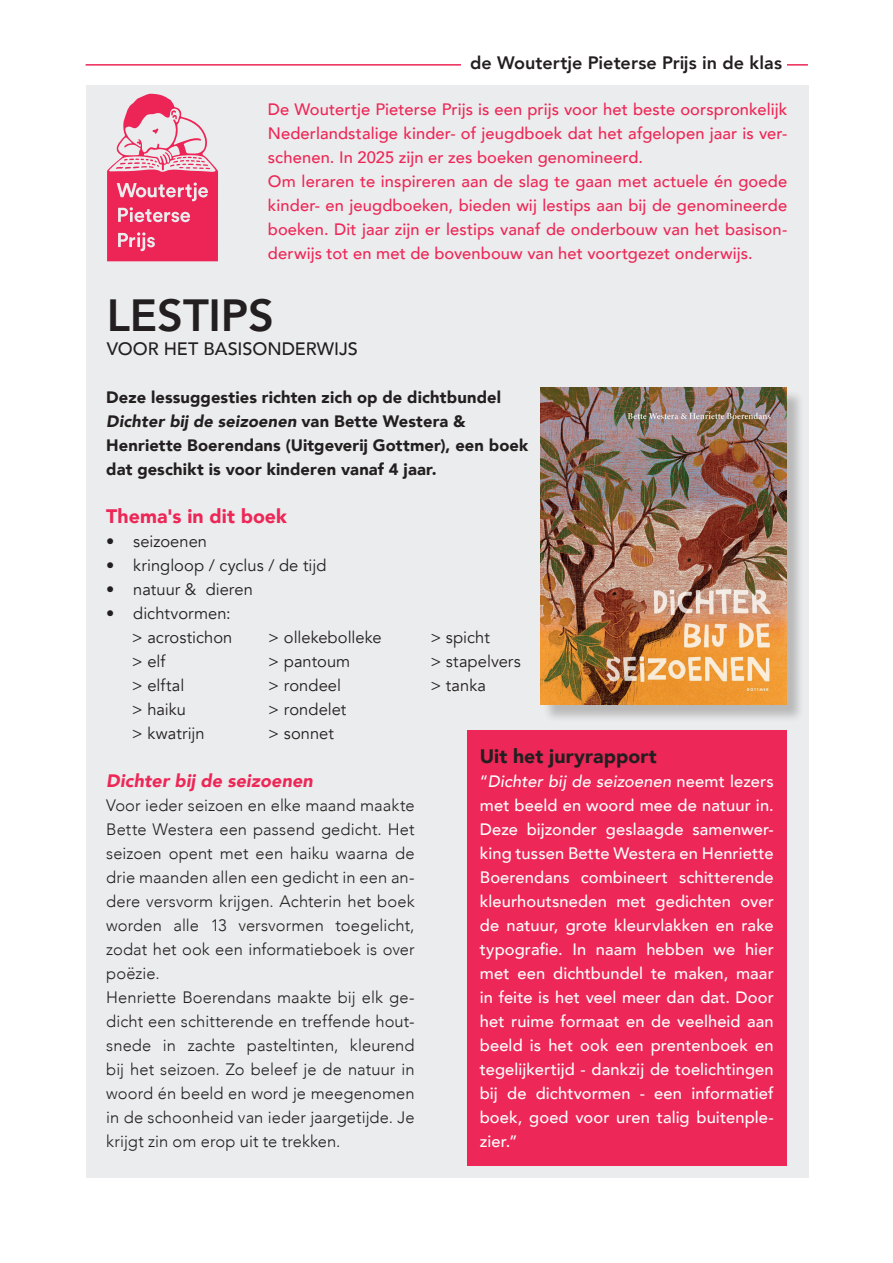
<style>
.page{position:relative;width:893px;height:1263px;background:#fff}
.page>*{position:absolute;margin:0;border:0;box-sizing:border-box;transform-origin:0 0}
.t1{font:800 45px "Avenir";letter-spacing:-.005em;color:#231f20}
.t2{font:900 19.5px "Avenir";letter-spacing:.005em;color:#231f20}
.t3{font:900 19.5px "Avenir";letter-spacing:.005em;color:#ed2757}
.t4{font:800 18px "Avenir";letter-spacing:.005em;color:#231f20}
.t5{font:italic 900 18px "Avenir";letter-spacing:.005em;color:#ed2757}
.t6{font:500 18px "Avenir";letter-spacing:-.005em;color:#231f20}
.t7{font:500 16.5px/24px "Avenir";letter-spacing:.005em;color:#fff;text-align:justify}
.t8{font:300 16.5px/24px "Avenir";letter-spacing:.005em;color:#231f20}
.t9{font:500 16.5px/24px "Avenir";letter-spacing:.005em;color:#ed2757}
.t10{font:16.5px/24px "Avenir";color:#231f20;text-align:right}
.t11{font:900 16.5px/24px "Avenir";letter-spacing:.01em;color:#231f20}
.s1{font-style:italic}
</style>
<div class="page">
<div style="left:86px;top:85px;width:722px;height:1093px;background:#ebeced"></div>
<svg style="left:107px;top:94px;width:111px;height:167px"></svg>
<div style="left:543px;top:390px;width:262px;height:333px;background:#231f20;opacity:.25"></div>
<img style="left:540px;top:387px;width:246px;height:317px">
<div style="left:467px;top:730px;width:319px;height:435px;background:#ed2757"></div>
<hr style="left:86px;top:64px;width:722px;height:2px;background:#ed2757">
<div style="left:461px;top:51px;width:326px;height:27px;background:#fff"></div>
<p class="t4" style="left:470px;top:48px;width:314px">de Woutertje Pieterse Prijs in de klas</p>
<p class="t9" style="left:268px;top:96px;width:521px">De Woutertje Pieterse Prijs is een prijs voor het beste oorspronkelijk Nederlandstalige kinder- of jeugdboek dat het afgelopen jaar is ver&shy;schenen. In 2025 zijn er zes boeken genomineerd.<br>Om leraren te inspireren aan de slag te gaan met actuele én goede kinder- en jeugdboeken, bieden wij lestips aan bij de genomineerde boeken. Dit jaar zijn er lestips vanaf de onderbouw van het basison&shy;derwijs tot en met de bovenbouw van het voortgezet onderwijs.</p>
<h1 class="t1" style="left:107px;top:280px;width:169px">LESTIPS</h1>
<p class="t6" style="left:107px;top:333px;width:252px">VOOR HET BASISONDERWIJS</p>
<p class="t11" style="left:106px;top:384px;width:423px">Deze lessuggesties richten zich op de dichtbundel <span class="s1">Dichter bij de seizoenen</span> van Bette Westera &amp; Henriette Boerendans (Uitgeverij Gottmer), een boek dat geschikt is voor kinderen vanaf 4 jaar.</p>
<p class="t3" style="left:106px;top:499px;width:182px">Thema's in dit boek</p>
<p class="t10" style="left:106px;top:529px;width:102px">• seizoenen</p>
<p class="t10" style="left:106px;top:553px;width:222px">• kringloop / cyclus / de tijd</p>
<p class="t10" style="left:106px;top:577px;width:148px">• natuur &amp; dieren</p>
<p class="t10" style="left:106px;top:601px;width:128px">• dichtvormen: &gt; acrostichon</p>
<p class="t10" style="left:268px;top:625px;width:115px">&gt; ollekebolleke</p>
<p class="t10" style="left:430px;top:625px;width:61px">&gt; spicht</p>
<p class="t10" style="left:132px;top:649px;width:35px">&gt; elf</p>
<p class="t10" style="left:268px;top:649px;width:83px">&gt; pantoum</p>
<p class="t10" style="left:430px;top:649px;width:92px">&gt; stapelvers</p>
<p class="t10" style="left:132px;top:673px;width:54px">&gt; elftal</p>
<p class="t10" style="left:268px;top:673px;width:74px">&gt; rondeel</p>
<p class="t10" style="left:430px;top:673px;width:57px">&gt; tanka</p>
<p class="t10" style="left:132px;top:697px;width:56px">&gt; haiku</p>
<p class="t10" style="left:268px;top:697px;width:80px">&gt; rondelet</p>
<p class="t10" style="left:132px;top:721px;width:74px">&gt; kwatrijn</p>
<p class="t10" style="left:268px;top:721px;width:67px">&gt; sonnet</p>
<p class="t5" style="left:106px;top:765px;width:208px">Dichter bij de seizoenen</p>
<p class="t8" style="left:106px;top:793px;width:310px">Voor ieder seizoen en elke maand maakte Bette Westera een passend gedicht. Het seizoen opent met een haiku waarna de drie maanden allen een gedicht in een an&shy;dere versvorm krijgen. Achterin het boek worden alle 13 versvormen toegelicht, zodat het ook een informatieboek is over poëzie.<br>Henriette Boerendans maakte bij elk ge&shy;dicht een schitterende en treffende hout&shy;snede in zachte pasteltinten, kleurend bij het seizoen. Zo beleef je de natuur in woord én beeld en word je meegenomen in de schoonheid van ieder jaargetijde. Je krijgt zin om erop uit te trekken.</p>
<p class="t2" style="left:480px;top:739px;width:178px">Uit het juryrapport</p>
<p class="t7" style="left:480px;top:768px;width:295px">“<span class="s1">Dichter bij de seizoenen</span> neemt lezers met beeld en woord mee de natuur in.<br>Deze bijzonder geslaagde samenwer&shy;king tussen Bette Westera en Henriette Boerendans combineert schitterende kleurhoutsneden met gedichten over de natuur, grote kleurvlakken en rake typografie. In naam hebben we hier met een dichtbundel te maken, maar in feite is het veel meer dan dat. Door het ruime formaat en de veelheid aan beeld is het ook een prentenboek en tegelijkertijd - dankzij de toelichtingen bij de dichtvormen - een informatief boek, goed voor uren talig buitenple&shy;zier.”</p>
</div>
